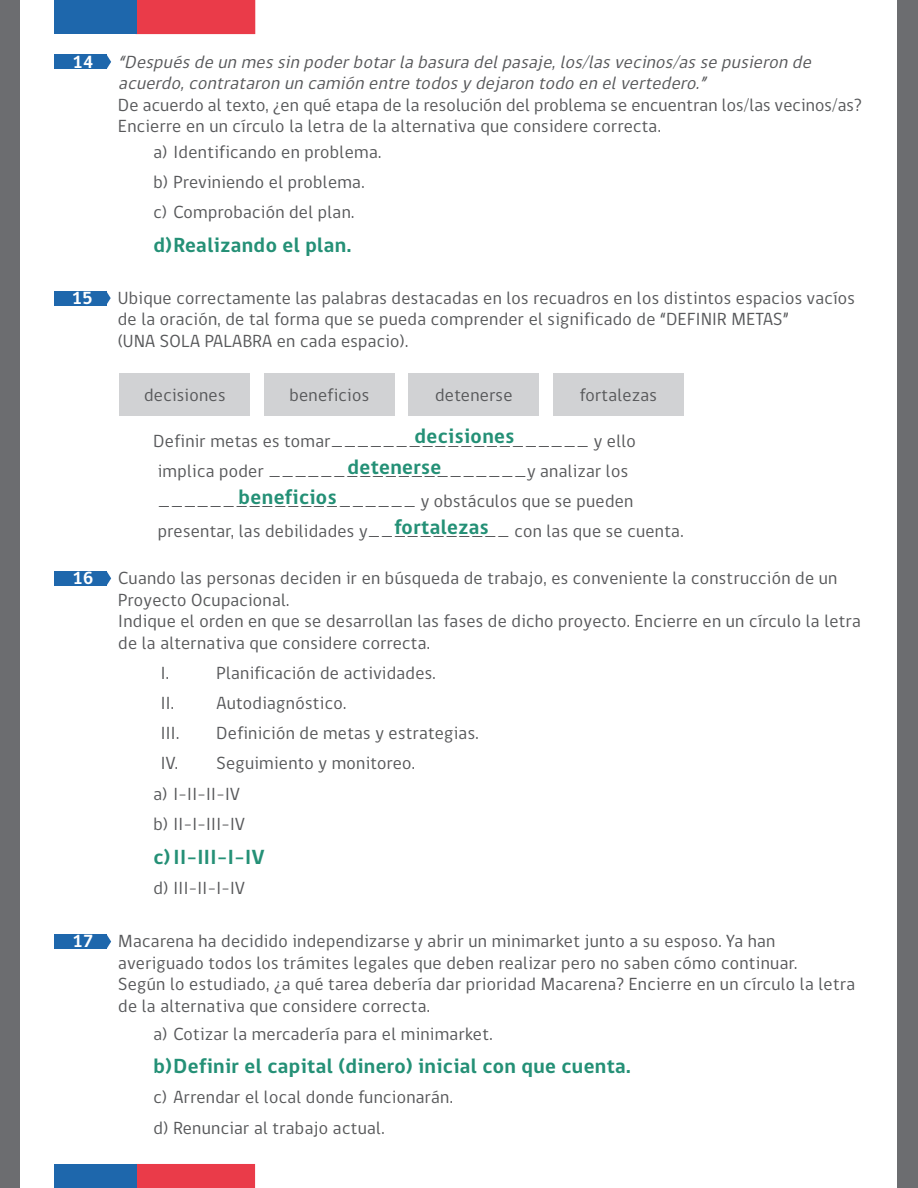
<style>
.page{position:relative;width:918px;height:1188px;background:#fff}
.page>*{position:absolute;margin:0;border:0;box-sizing:border-box;transform-origin:0 0}
.t1{font:700 21px "gob CL";letter-spacing:.02em;color:#249076}
.t2{font:18px/21.6px "gob CL";letter-spacing:.02em;color:#57585a}
.t3{font:italic 18px/21.6px "gob CL";color:#57585a}
.t4{font:700 18px "gob CL";letter-spacing:.02em;color:#fff}
</style>
<div class="page">
<div style="left:135px;top:1164px;width:120px;height:24px;background:#ea3b49"></div>
<div style="left:54px;top:1164px;width:82px;height:24px;background:#1e67ac"></div>
<div style="left:136px;top:0;width:119px;height:34px;background:#ea3b49"></div>
<div style="left:54px;top:0;width:82px;height:34px;background:#1e67ac"></div>
<div style="left:0;top:0;width:20px;height:1188px;background:#6c6d70"></div>
<div style="left:898px;top:0;width:20px;height:1188px;background:#6c6d70"></div>
<div style="left:120px;top:373px;width:130px;height:43px;background:#d1d2d4"></div>
<div style="left:409px;top:373px;width:130px;height:43px;background:#d1d2d4"></div>
<div style="left:264px;top:373px;width:131px;height:43px;background:#d1d2d4"></div>
<div style="left:553px;top:373px;width:131px;height:43px;background:#d1d2d4"></div>
<div style="left:54px;top:934px;width:53px;height:15px;background:#1e67ac"></div>
<svg style="left:107px;top:935px;width:4px;height:13px"></svg>
<div style="left:54px;top:55px;width:53px;height:14px;background:#1e67ac"></div>
<svg style="left:107px;top:55px;width:4px;height:14px"></svg>
<div style="left:54px;top:291px;width:52px;height:14px;background:#1e67ac"></div>
<svg style="left:106px;top:291px;width:5px;height:14px"></svg>
<div style="left:54px;top:571px;width:53px;height:15px;background:#1e67ac"></div>
<svg style="left:107px;top:572px;width:4px;height:13px"></svg>
<p class="t4" style="left:72px;top:49px;width:22px">14</p>
<p class="t3" style="left:118px;top:51px;width:699px">“Despuésde un messin poderbotarlabasuradelpasaje,los/lasvecinos/asse pusieron de acuerdo,contrataron un camión entre todosydejaron todo en elvertedero.”</p>
<p class="t2" style="left:118px;top:94px;width:745px">De acuerdo al texto, ¿en qué etapa de la resolución del problema se encuentran los/las vecinos/as?<br>Encierre en un círculo la letra de la alternativa que considere correcta.</p>
<p class="t2" style="left:154px;top:142px;width:229px">a) Identificando en problema.</p>
<p class="t2" style="left:154px;top:172px;width:213px">b) Previniendo el problema.</p>
<p class="t2" style="left:154px;top:202px;width:202px">c) Comprobación del plan.</p>
<p class="t1" style="left:154px;top:231px;width:199px">d)Realizando el plan.</p>
<p class="t4" style="left:72px;top:285px;width:22px">15</p>
<p class="t2" style="left:118px;top:287px;width:739px">Ubique correctamente las palabras destacadas en los recuadros en los distintos espacios vacíos de la oración, de tal forma que se pueda comprender el significado de “DEFINIR METAS”</p>
<p class="t2" style="left:118px;top:331px;width:292px">(UNA SOLA PALABRA en cada espacio).</p>
<p class="t2" style="left:144px;top:385px;width:83px">decisiones</p>
<p class="t2" style="left:289px;top:385px;width:81px">beneficios</p>
<p class="t2" style="left:435px;top:385px;width:79px">detenerse</p>
<p class="t2" style="left:580px;top:385px;width:79px">fortalezas</p>
<p class="t1" style="left:415px;top:422px;width:101px">decisiones</p>
<p class="t1" style="left:348px;top:453px;width:95px">detenerse</p>
<p class="t2" style="left:154px;top:431px;width:484px">Definir metas es tomar____________________ y ello</p>
<p class="t2" style="left:158px;top:461px;width:472px">implica poder ____________________y analizar los</p>
<p class="t2" style="left:158px;top:491px;width:477px">____________________ y obstáculos que se pueden</p>
<p class="t2" style="left:158px;top:521px;width:527px">presentar, las debilidades y___________ con las que se cuenta.</p>
<p class="t1" style="left:239px;top:483px;width:100px">beneficios</p>
<p class="t1" style="left:395px;top:513px;width:96px">fortalezas</p>
<p class="t4" style="left:72px;top:566px;width:22px">16</p>
<p class="t2" style="left:118px;top:568px;width:721px">Cuando las personas deciden ir en búsqueda de trabajo, es conveniente la construcción de un<br>Proyecto Ocupacional.</p>
<p class="t2" style="left:118px;top:611px;width:744px">Indique el orden en que se desarrollan las fases de dicho proyecto. Encierre en un círculo la letra de la alternativa que considere correcta.</p>
<p class="t2" style="left:161px;top:663px;width:10px">I.</p>
<p class="t2" style="left:216px;top:663px;width:221px">Planificación de actividades.</p>
<p class="t2" style="left:161px;top:693px;width:187px">II. Autodiagnóstico.</p>
<p class="t2" style="left:161px;top:723px;width:20px">III.</p>
<p class="t2" style="left:216px;top:723px;width:264px">Definición de metas y estrategias.</p>
<p class="t2" style="left:161px;top:753px;width:256px">IV. Seguimiento y monitoreo.</p>
<p class="t2" style="left:154px;top:784px;width:88px">a) I-II-II-IV</p>
<p class="t2" style="left:154px;top:814px;width:93px">b) II-I-III-IV</p>
<p class="t1" style="left:154px;top:842px;width:112px">c)II-III-I-IV</p>
<p class="t2" style="left:154px;top:878px;width:93px">d) III-II-I-IV</p>
<p class="t4" style="left:72px;top:929px;width:22px">17</p>
<p class="t2" style="left:118px;top:931px;width:681px">Macarena ha decidido independizarse y abrir un minimarket junto a su esposo. Ya han averiguado todos los trámites legales que deben realizar pero no saben cómo continuar.</p>
<p class="t2" style="left:118px;top:974px;width:738px">Según lo estudiado, ¿a qué tarea debería dar prioridad Macarena? Encierre en un círculo la letra de la alternativa que considere correcta.</p>
<p class="t2" style="left:154px;top:1023px;width:341px">a) Cotizar la mercadería para el minimarket.</p>
<p class="t1" style="left:154px;top:1052px;width:479px">b)Definir el capital (dinero) inicial con que cuenta.</p>
<p class="t2" style="left:154px;top:1087px;width:301px">c) Arrendar el local donde funcionarán.</p>
<p class="t2" style="left:154px;top:1117px;width:233px">d) Renunciar al trabajo actual.</p>
</div>
